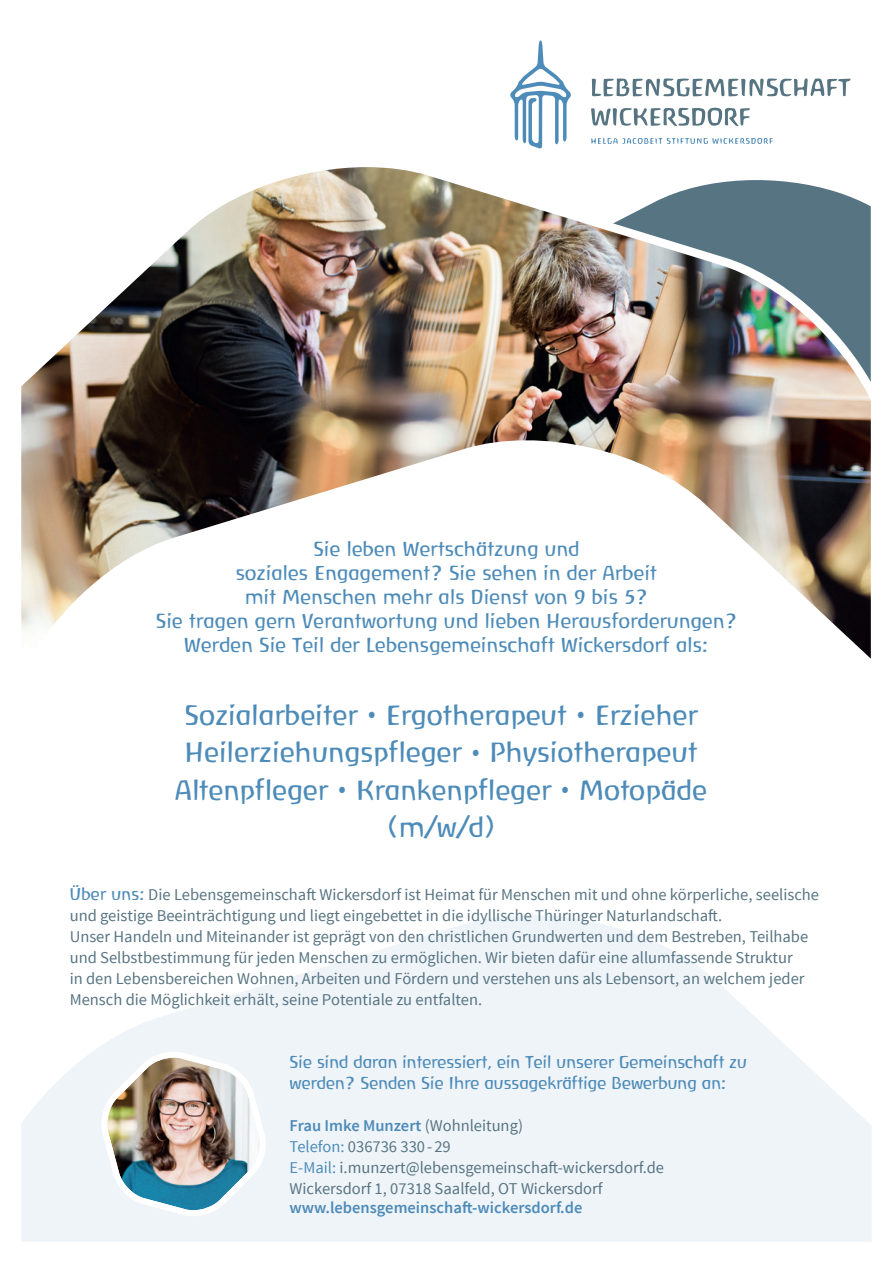
<style>
.page{position:relative;width:893px;height:1263px;background:#fff}
.page>*{position:absolute;margin:0;border:0;box-sizing:border-box;transform-origin:0 0}
.t1{font:27px/37.5px "Baar Antropos";color:#4d8bb8;text-align:center}
.t2{font:19.5px/24px "Baar Antropos";color:#4d8bb8;text-align:center}
.t3{font:16.5px/21px "Source Sans Pro";color:#577482}
.t4{font:16.5px/21px "Baar Antropos";letter-spacing:-.01em;color:#4d8bb8}
.t5{font:600 16.5px "Source Sans Pro";color:#4d8bb8}
.s1{font-size:22.5px}
.s2{font-family:"Baar Antropos";color:#4d8bb8}
.s3{font-weight:600;color:#4d8bb8}
.s4{color:#4d8bb8}
</style>
<div class="page">
<svg style="left:21px;top:915px;width:851px;height:327px;fill:#eff4f9"></svg>
<svg style="left:510px;top:40px;width:61px;height:109px"></svg>
<svg style="left:592px;top:78px;width:259px;height:18px"></svg>
<svg style="left:591px;top:108px;width:159px;height:18px"></svg>
<svg style="left:591px;top:138px;width:182px;height:6px"></svg>
<img style="left:21px;top:167px;width:850px;height:492px">
<img style="left:98px;top:1048px;width:171px;height:172px">
<p class="t2" style="left:156px;top:537px;width:583px">Sie leben Wertschätzung und<br>soziales Engagement? Sie sehen in der Arbeit<br>mit Menschen mehr als Dienst von 9 bis 5?<br>Sie tragen gern Verantwortung und lieben Herausforderungen?<br>Werden Sie Teil der Lebensgemeinschaft Wickersdorf als:</p>
<h1 class="t1" style="left:175px;top:696px;width:534px">Sozialarbeiter <span class="s1">•</span> Ergotherapeut <span class="s1">•</span> Erzieher Heilerziehungspfleger <span class="s1">•</span> Physiotherapeut Altenpfleger <span class="s1">•</span> Krankenpfleger <span class="s1">•</span> Motopäde (m/w/d)</h1>
<p class="t3" style="left:70px;top:884px;width:751px"><span class="s2">Über uns:</span> Die Lebensgemeinschaft Wickersdorf ist Heimat für Menschen mit und ohne körperliche, seelische und geistige Beeinträchtigung und liegt eingebettet in die idyllische Thüringer Naturlandschaft.<br>Unser Handeln und Miteinander ist geprägt von den christlichen Grundwerten und dem Bestreben, Teilhabe und Selbstbestimmung für jeden Menschen zu ermöglichen. Wir bieten dafür eine allumfassende Struktur<br>in den Lebensbereichen Wohnen, Arbeiten und Fördern und verstehen uns als Lebensort, an welchem jeder Mensch die Möglichkeit erhält, seine Potentiale zu entfalten.</p>
<p class="t4" style="left:290px;top:1051px;width:459px">Sie sind daran interessiert, ein Teil unserer Gemeinschaft zu werden? Senden Sie Ihre aussagekräftige Bewerbung an:</p>
<p class="t3" style="left:290px;top:1115px;width:376px"><span class="s3">Frau Imke Munzert</span> (Wohnleitung)<br><span class="s4">Telefon:</span> 036736 330 - 29<br><span class="s4">E-Mail:</span> i.munzert@lebensgemeinschaft-wickersdorf.de Wickersdorf 1, 07318 Saalfeld, OT Wickersdorf</p>
<p class="t5" style="left:290px;top:1197px;width:294px">www.lebensgemeinschaft-wickersdorf.de</p>
</div>
